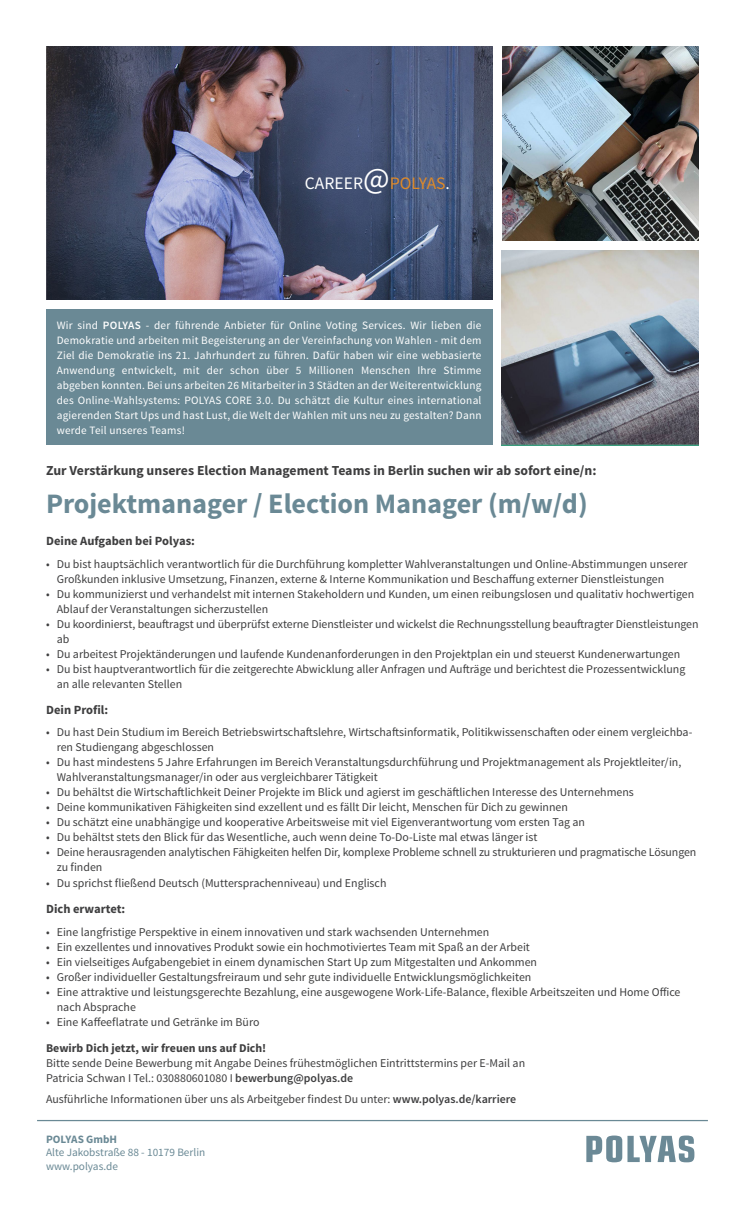
<style>
.page{position:relative;width:745px;height:1205px;background:#fff}
.page>*{position:absolute;margin:0;border:0;box-sizing:border-box;transform-origin:0 0}
.t1{font:700 28.12px "Source Sans Pro";letter-spacing:-.005em;color:#6a8995}
.t2{font:17.5px "Source Sans Pro";color:#fff}
.t3{font:700 13.75px "Source Sans Pro";color:#3e3e3f}
.t4{font:700 12.5px "Source Sans Pro";color:#3e3e3f}
.t5{font:11.88px/15px "Source Sans Pro";color:#3e3e3f}
.t6{font:700 11.88px "Source Sans Pro";color:#3e3e3f}
.t7{font:11.25px/15px "Source Sans Pro";letter-spacing:.02em;color:#fff}
.t8{font:11.25px "Source Sans Pro";color:#6a8995}
.t9{font:700 11.25px "Source Sans Pro";color:#6a8995}
.s1{font-size:31.25px}
.s2{color:#e08a28}
.s3{font-weight:600}
</style>
<div class="page">
<div style="left:46px;top:310px;width:446px;height:135px;background:#6a8995"></div>
<img style="left:502px;top:46px;width:196px;height:194px">
<svg style="left:586px;top:1135px;width:108px;height:27px"></svg>
<hr style="left:37px;top:1120px;width:670px;height:1px;background:#6a8995">
<img style="left:46px;top:46px;width:446px;height:253px">
<img style="left:501px;top:251px;width:196px;height:194px">
<p class="t2" style="left:305px;top:172px;width:146px">CAREER<span class="s1">@</span><span class="s2">POLYAS</span>.</p>
<p class="t7" style="left:57px;top:318px;width:426px">Wir sind <span class="s3">POLYAS</span> - der führende Anbieter für Online Voting Services. Wir lieben die</p>
<p class="t7" style="left:57px;top:333px;width:426px">Demokratie und arbeiten mit Begeisterung an der Vereinfachung von Wahlen - mit dem<br>Ziel die Demokratie ins 21. Jahrhundert zu führen. Dafür haben wir eine webbasierte</p>
<p class="t7" style="left:57px;top:363px;width:426px;text-align:justify">Anwendung entwickelt, mit der schon über 5 Millionen Menschen Ihre Stimme abgeben konnten. Bei uns arbeiten 26 Mitarbeiter in 3 Städten an der Weiterentwicklung des Online-Wahlsystems: POLYAS CORE 3.0. Du schätzt die Kultur eines international agierenden Start Ups und hast Lust, die Welt der Wahlen mit uns neu zu gestalten? Dann werde Teil unseres Teams!</p>
<p class="t3" style="left:46px;top:461px;width:551px">Zur Verstärkung unseres Election Management Teams in Berlin suchen wir ab sofort eine/n:</p>
<p class="t1" style="left:46px;top:486px;width:542px">Projektmanager / Election Manager (m/w/d)</p>
<p class="t4" style="left:46px;top:533px;width:150px">Deine Aufgaben bei Polyas:</p>
<p class="t5" style="left:57px;top:556px;width:632px;text-indent:-11px">• Du bist hauptsächlich verantwortlich für die Durchführung kompletter Wahlveranstaltungen und Online-Abstimmungen unserer<br>Großkunden inklusive Umsetzung, Finanzen, externe &amp; Interne Kommunikation und Beschaffung externer Dienstleistungen</p>
<p class="t5" style="left:57px;top:586px;width:638px;text-indent:-11px">• Du kommunizierst und verhandelst mit internen Stakeholdern und Kunden, um einen reibungslosen und qualitativ hochwertigen<br>Ablauf der Veranstaltungen sicherzustellen</p>
<p class="t5" style="left:57px;top:616px;width:642px;text-indent:-11px">• Du koordinierst, beauftragst und überprüfst externe Dienstleister und wickelst die Rechnungsstellung beauftragter Dienstleistungen ab</p>
<p class="t5" style="left:46px;top:646px;width:635px">• Du arbeitest Projektänderungen und laufende Kundenanforderungen in den Projektplan ein und steuerst Kundenerwartungen</p>
<p class="t5" style="left:57px;top:661px;width:629px;text-indent:-11px">• Du bist hauptverantwortlich für die zeitgerechte Abwicklung aller Anfragen und Aufträge und berichtest die Prozessentwicklung an alle relevanten Stellen</p>
<p class="t4" style="left:46px;top:701px;width:63px">Dein Profil:</p>
<p class="t5" style="left:57px;top:724px;width:636px;text-indent:-11px">• Du hast Dein Studium im Bereich Betriebswirtschaftslehre, Wirtschaftsinformatik, Politikwissenschaften oder einem vergleichba&shy;ren Studiengang abgeschlossen</p>
<p class="t5" style="left:57px;top:754px;width:625px;text-indent:-11px">• Du hast mindestens 5 Jahre Erfahrungen im Bereich Veranstaltungsdurchführung und Projektmanagement als Projektleiter/in,<br>Wahlveranstaltungsmanager/in oder aus vergleichbarer Tätigkeit</p>
<p class="t5" style="left:46px;top:784px;width:589px">• Du behältst die Wirtschaftlichkeit Deiner Projekte im Blick und agierst im geschäftlichen Interesse des Unternehmens</p>
<p class="t5" style="left:46px;top:799px;width:523px">• Deine kommunikativen Fähigkeiten sind exzellent und es fällt Dir leicht, Menschen für Dich zu gewinnen</p>
<p class="t5" style="left:46px;top:814px;width:540px">• Du schätzt eine unabhängige und kooperative Arbeitsweise mit viel Eigenverantwortung vom ersten Tag an</p>
<p class="t5" style="left:46px;top:829px;width:492px">• Du behältst stets den Blick für das Wesentliche, auch wenn deine To-Do-Liste mal etwas länger ist</p>
<p class="t5" style="left:57px;top:844px;width:640px;text-indent:-11px">• Deine herausragenden analytischen Fähigkeiten helfen Dir, komplexe Probleme schnell zu strukturieren und pragmatische Lösungen zu finden</p>
<p class="t5" style="left:46px;top:876px;width:341px">• Du sprichst fließend Deutsch (Muttersprachenniveau) und Englisch</p>
<p class="t4" style="left:46px;top:901px;width:81px">Dich erwartet:</p>
<p class="t5" style="left:46px;top:924px;width:444px">• Eine langfristige Perspektive in einem innovativen und stark wachsenden Unternehmen</p>
<p class="t5" style="left:46px;top:939px;width:485px">• Ein exzellentes und innovatives Produkt sowie ein hochmotiviertes Team mit Spaß an der Arbeit</p>
<p class="t5" style="left:46px;top:954px;width:492px">• Ein vielseitiges Aufgabengebiet in einem dynamischen Start Up zum Mitgestalten und Ankommen</p>
<p class="t5" style="left:46px;top:969px;width:486px">• Großer individueller Gestaltungsfreiraum und sehr gute individuelle Entwicklungsmöglichkeiten</p>
<p class="t5" style="left:57px;top:984px;width:624px;text-indent:-11px">• Eine attraktive und leistungsgerechte Bezahlung, eine ausgewogene Work-Life-Balance, flexible Arbeitszeiten und Home Office nach Absprache</p>
<p class="t5" style="left:46px;top:1014px;width:215px">• Eine Kaffeeflatrate und Getränke im Büro</p>
<p class="t6" style="left:46px;top:1040px;width:221px">Bewirb Dich jetzt, wir freuen uns auf Dich!</p>
<p class="t5" style="left:46px;top:1055px;width:480px">Bitte sende Deine Bewerbung mit Angabe Deines frühestmöglichen Eintrittstermins per E-Mail an</p>
<p class="t5" style="left:46px;top:1070px;width:308px">Patricia Schwan I Tel.: 030880601080 I <span class="s3">bewerbung@polyas.de</span></p>
<p class="t5" style="left:46px;top:1092px;width:471px">Ausführliche Informationen über uns als Arbeitgeber findest Du unter: <span class="s3">www.polyas.de/karriere</span></p>
<p class="t9" style="left:46px;top:1132px;width:72px">POLYAS GmbH</p>
<p class="t8" style="left:46px;top:1145px;width:160px">Alte Jakobstraße 88 - 10179 Berlin</p>
<p class="t8" style="left:46px;top:1159px;width:73px">www.polyas.de</p>
</div>
